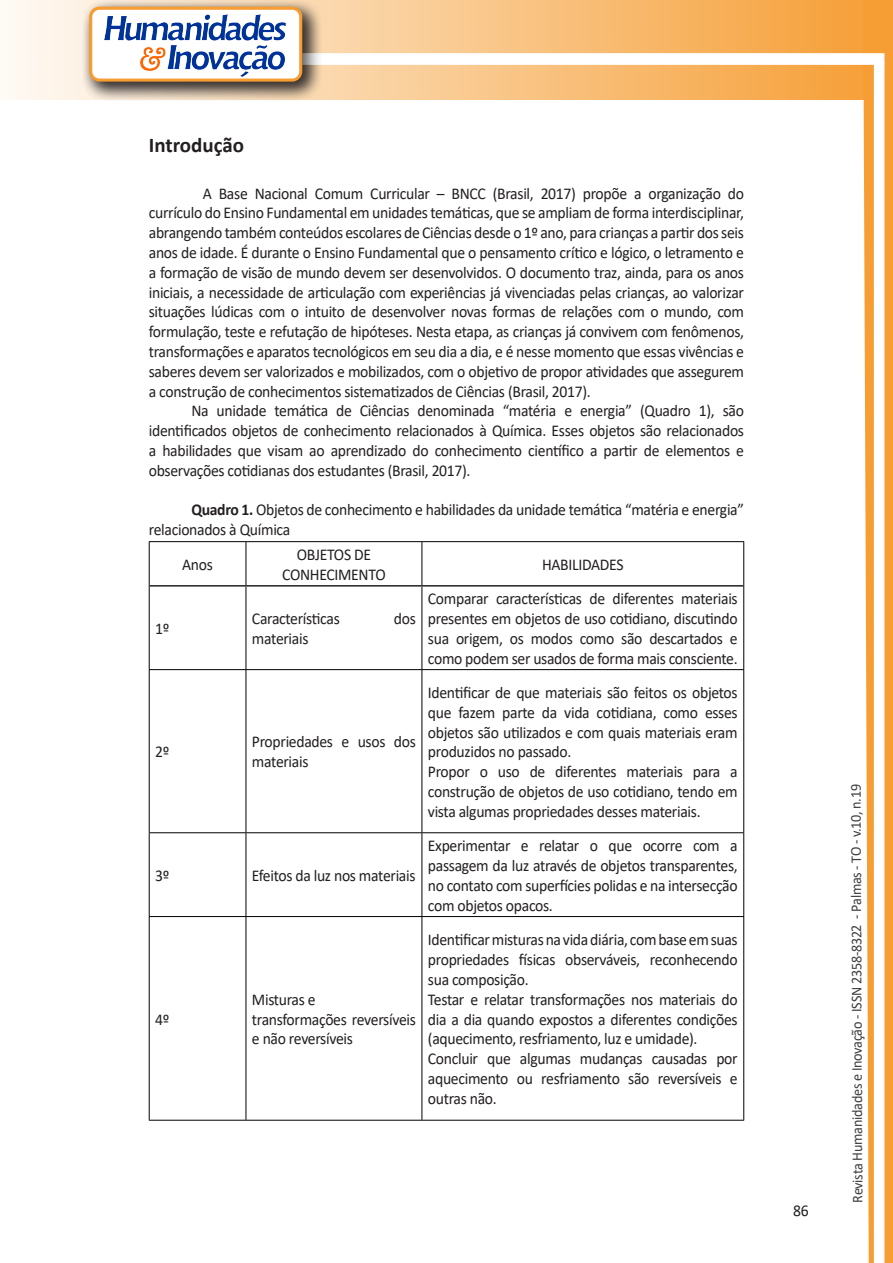
<style>
.page{position:relative;width:893px;height:1263px;background:#fff}
.page>*{position:absolute;margin:0;border:0;box-sizing:border-box;transform-origin:0 0}
.Titulo_2{font:700 21px "Calibri";color:#231f20}
.texto{font:16.5px/19.8px "Calibri";letter-spacing:-.02em;color:#231f20;text-align:justify;scale:.95 1}
.t1{font:15px "Calibri";letter-spacing:-.025em;color:#3e3e3f;scale:.95 1}
.s1{font-weight:700}
</style>
<div class="page">
<svg style="left:5px;top:0;width:858px;height:100px;background:#f9c484"></svg>
<div style="left:302px;top:53px;width:582px;height:12px;background:#fff;border:2px solid #fff"></div>
<svg style="left:863px;top:0;width:30px;height:1263px"></svg>
<div style="left:81px;top:0;width:241px;height:102px;background:#231f20;opacity:.75"></div>
<div style="left:91px;top:8px;width:210px;height:72px;background:#fff;border-radius:9px"></div>
<img style="left:104px;top:14px;width:181px;height:62px">
<div style="left:89px;top:7px;width:213px;height:75px;border:3px solid #f69e34;border-radius:9px"></div>
<hr style="left:149px;top:541px;width:97px;height:1px;background:#000">
<hr style="left:149px;top:542px;width:1px;height:44px;background:#000">
<hr style="left:246px;top:541px;width:176px;height:1px;background:#000">
<hr style="left:246px;top:542px;width:1px;height:43px;background:#000">
<hr style="left:422px;top:541px;width:322px;height:1px;background:#000">
<hr style="left:422px;top:542px;width:1px;height:43px;background:#000">
<hr style="left:743px;top:542px;width:1px;height:44px;background:#000">
<hr style="left:149px;top:586px;width:1px;height:83px;background:#000">
<hr style="left:246px;top:587px;width:1px;height:82px;background:#000">
<hr style="left:422px;top:587px;width:1px;height:82px;background:#000">
<hr style="left:743px;top:586px;width:1px;height:83px;background:#000">
<hr style="left:149px;top:669px;width:97px;height:1px;background:#000">
<hr style="left:149px;top:670px;width:1px;height:162px;background:#000">
<hr style="left:246px;top:669px;width:176px;height:1px;background:#000">
<hr style="left:246px;top:670px;width:1px;height:162px;background:#000">
<hr style="left:422px;top:669px;width:322px;height:1px;background:#000">
<hr style="left:422px;top:670px;width:1px;height:162px;background:#000">
<hr style="left:743px;top:670px;width:1px;height:162px;background:#000">
<hr style="left:149px;top:832px;width:97px;height:1px;background:#000">
<hr style="left:149px;top:833px;width:1px;height:83px;background:#000">
<hr style="left:246px;top:832px;width:176px;height:1px;background:#000">
<hr style="left:246px;top:833px;width:1px;height:83px;background:#000">
<hr style="left:422px;top:832px;width:322px;height:1px;background:#000">
<hr style="left:422px;top:833px;width:1px;height:83px;background:#000">
<hr style="left:743px;top:833px;width:1px;height:83px;background:#000">
<hr style="left:149px;top:916px;width:97px;height:1px;background:#000">
<hr style="left:149px;top:917px;width:1px;height:203px;background:#000">
<hr style="left:246px;top:916px;width:176px;height:1px;background:#000">
<hr style="left:246px;top:917px;width:1px;height:203px;background:#000">
<hr style="left:422px;top:916px;width:322px;height:1px;background:#000">
<hr style="left:422px;top:917px;width:1px;height:203px;background:#000">
<hr style="left:743px;top:917px;width:1px;height:203px;background:#000">
<hr style="left:149px;top:1120px;width:97px;height:1px;background:#000">
<hr style="left:246px;top:1120px;width:176px;height:1px;background:#000">
<hr style="left:422px;top:1120px;width:322px;height:1px;background:#000">
<hr style="left:150px;top:585px;width:96px;height:2px;background:#231f20">
<hr style="left:246px;top:585px;width:176px;height:2px;background:#231f20">
<hr style="left:422px;top:585px;width:321px;height:2px;background:#231f20">
<p class="Titulo_2" style="left:149px;top:130px;width:97px">Introdução</p>
<p class="texto" style="left:149px;top:183px;width:628px;text-indent:54px">A Base Nacional Comum Curricular – BNCC (Brasil, 2017) propõe a organização do currículo do Ensino Fundamental em unidades temáticas, que se ampliam de forma interdisciplinar, abrangendo também conteúdos escolares de Ciências desde o 1º ano, para crianças a partir dos seis anos de idade. É durante o Ensino Fundamental que o pensamento crítico e lógico, o letramento e a formação de visão de mundo devem ser desenvolvidos. O documento traz, ainda, para os anos iniciais, a necessidade de articulação com experiências já vivenciadas pelas crianças, ao valorizar situações lúdicas com o intuito de desenvolver novas formas de relações com o mundo, com formulação, teste e refutação de hipóteses. Nesta etapa, as crianças já convivem com fenômenos, transformações e aparatos tecnológicos em seu dia a dia, e é nesse momento que essas vivências e saberes devem ser valorizados e mobilizados, com o objetivo de propor atividades que assegurem a construção de conhecimentos sistematizados de Ciências (Brasil, 2017).</p>
<p class="texto" style="left:149px;top:401px;width:628px;text-indent:43px">Na unidade temática de Ciências denominada “matéria e energia” (Quadro 1), são identificados objetos de conhecimento relacionados à Química. Esses objetos são relacionados a habilidades que visam ao aprendizado do conhecimento científico a partir de elementos e observações cotidianas dos estudantes (Brasil, 2017).</p>
<p class="texto" style="left:149px;top:500px;width:628px;text-indent:43px"><span class="s1">Quadro 1.</span> Objetos de conhecimento e habilidades da unidade temática “matéria e energia” relacionados à Química</p>
<p class="texto" style="left:182px;top:554px;width:34px">Anos</p>
<p class="texto" style="left:282px;top:544px;width:110px;text-align:center">OBJETOS DE<br>CONHECIMENTO</p>
<p class="texto" style="left:542px;top:554px;width:87px">HABILIDADES</p>
<p class="texto" style="left:155px;top:618px;width:16px">1º</p>
<p class="texto" style="left:252px;top:608px;width:94px">Características</p>
<p class="texto" style="left:394px;top:608px;width:25px">dos</p>
<p class="texto" style="left:252px;top:628px;width:61px">materiais</p>
<p class="texto" style="left:155px;top:741px;width:16px">2º</p>
<p class="texto" style="left:252px;top:732px;width:174px">Propriedades e usos dos materiais</p>
<p class="texto" style="left:155px;top:865px;width:16px">3º</p>
<p class="texto" style="left:252px;top:865px;width:174px">Efeitos da luz nos materiais</p>
<p class="texto" style="left:155px;top:1009px;width:16px">4º</p>
<p class="texto" style="left:252px;top:989px;width:69px">Misturas e</p>
<p class="texto" style="left:252px;top:1009px;width:174px">transformações reversíveis e não reversíveis</p>
<p class="texto" style="left:428px;top:588px;width:328px">Comparar características de diferentes materiais presentes em objetos de uso cotidiano, discutindo sua origem, os modos como são descartados e como podem ser usados de forma mais consciente.</p>
<p class="texto" style="left:428px;top:682px;width:328px">Identificar de que materiais são feitos os objetos que fazem parte da vida cotidiana, como esses objetos são utilizados e com quais materiais eram produzidos no passado.</p>
<p class="texto" style="left:428px;top:761px;width:328px">Propor o uso de diferentes materiais para a construção de objetos de uso cotidiano, tendo em vista algumas propriedades desses materiais.</p>
<p class="texto" style="left:428px;top:835px;width:328px">Experimentar e relatar o que ocorre com a passagem da luz através de objetos transparentes, no contato com superfícies polidas e na intersecção com objetos opacos.</p>
<p class="texto" style="left:428px;top:929px;width:328px">Identificar misturas na vida diária, com base em suas propriedades físicas observáveis, reconhecendo sua composição.</p>
<p class="texto" style="left:428px;top:989px;width:328px">Testar e relatar transformações nos materiais do dia a dia quando expostos a diferentes condições (aquecimento, resfriamento, luz e umidade).</p>
<p class="texto" style="left:428px;top:1048px;width:328px">Concluir que algumas mudanças causadas por aquecimento ou resfriamento são reversíveis e outras não.</p>
<p class="texto" style="left:793px;top:1200px;width:18px">86</p>
<p class="t1" style="left:846px;top:1203px;width:442px;rotate:-90deg">Revista Humanidades e Inovação - ISSN 2358-8322 - Palmas - TO - v.10, n.19</p>
</div>
